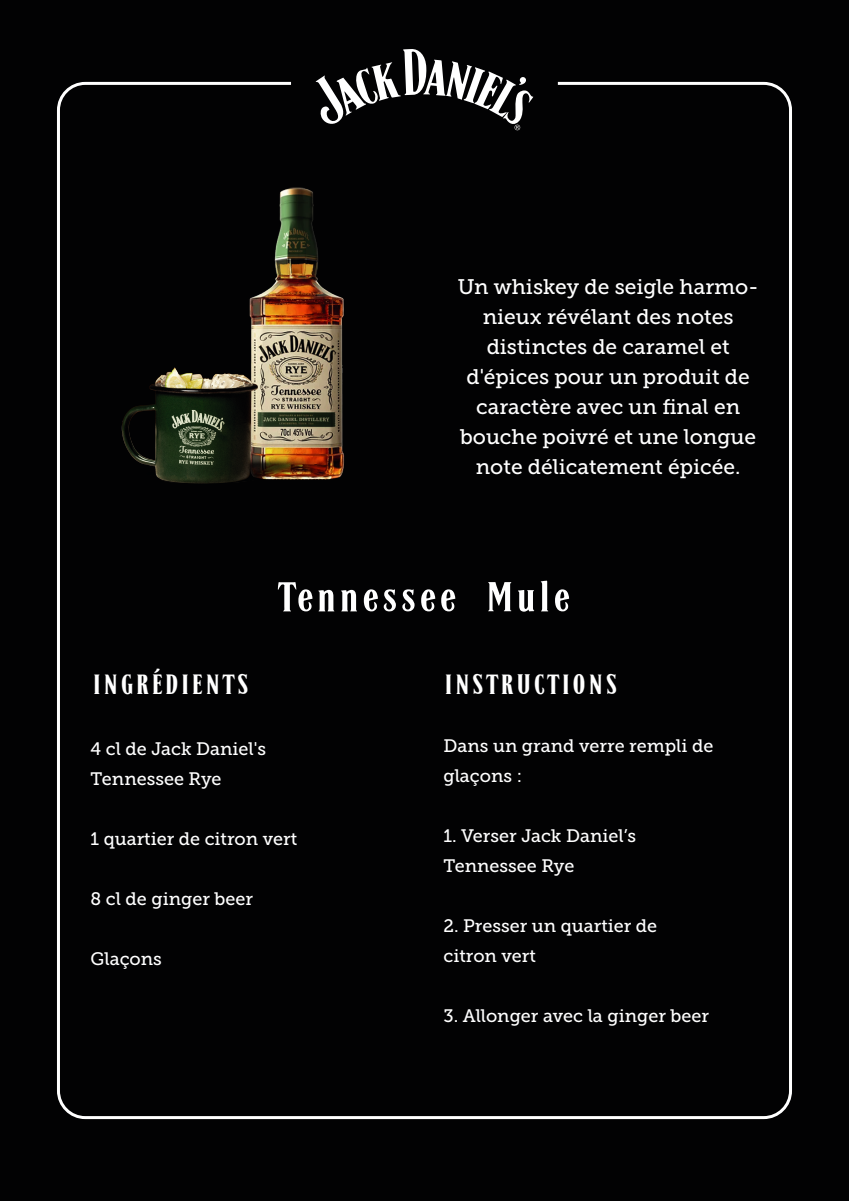
<style>
.page{position:relative;width:849px;height:1201px;background:#fff}
.page>*{position:absolute;margin:0;border:0;box-sizing:border-box;transform-origin:0 0}
.t1{font:54px "Jasper Daniels";letter-spacing:-.005em;color:#fff}
.t2{font:36px "Jasper Daniels";letter-spacing:.01em;color:#fff}
.t3{font:21px/30px "Museo Slab 500";color:#fff;text-align:center}
.t4{font:18px/30px "Museo Slab 500";color:#fff}
</style>
<div class="page">
<div style="left:0;top:0;width:849px;height:1200px;background:#020203"></div>
<img style="left:275px;top:187px;width:43px;height:68px">
<img style="left:121px;top:255px;width:223px;height:229px">
<svg style="left:315px;top:49px;width:218px;height:81px"></svg>
<p class="t3" style="left:458px;top:271px;width:302px">Un whiskey de seigle harmo&shy;nieux révélant des notes distinctes de caramel et d'épices pour un produit de caractère avec un final en bouche poivré et une longue note délicatement épicée.</p>
<h1 class="t1" style="left:277px;top:570px;width:296px">Tennessee Mule</h1>
<h2 class="t2" style="left:92px;top:666px;width:159px">INGRÉDIENTS</h2>
<p class="t4" style="left:91px;top:733px;width:177px">4 cl de Jack Daniel's<br>Tennessee Rye</p>
<h2 class="t2" style="left:443px;top:666px;width:176px">INSTRUCTIONS</h2>
<p class="t4" style="left:443px;top:730px;width:271px">Dans un grand verre rempli de glaçons :</p>
<p class="t4" style="left:91px;top:823px;width:208px">1 quartier de citron vert</p>
<p class="t4" style="left:91px;top:883px;width:164px">8 cl de ginger beer</p>
<p class="t4" style="left:91px;top:943px;width:73px">Glaçons</p>
<p class="t4" style="left:443px;top:820px;width:194px">1. Verser Jack Daniel’s<br>Tennessee Rye</p>
<p class="t4" style="left:443px;top:910px;width:215px">2. Presser un quartier de citron vert</p>
<p class="t4" style="left:443px;top:1000px;width:267px">3. Allonger avec la ginger beer</p>
</div>
